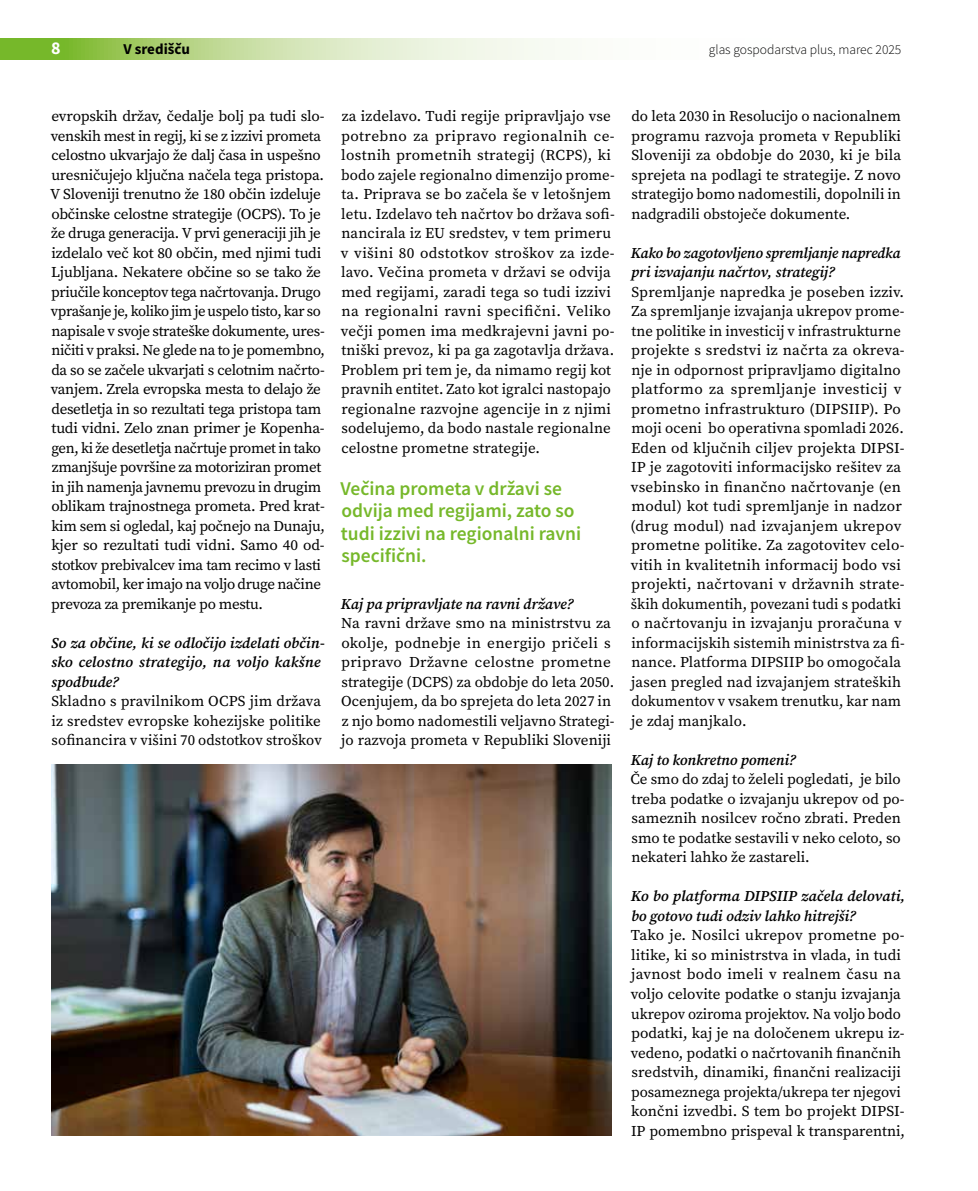
<style>
.page{position:relative;width:978px;height:1191px;background:#fff}
.page>*{position:absolute;margin:0;border:0;box-sizing:border-box;transform-origin:0 0}
.t1{font:600 19.5px/22.5px "Source Sans Pro";color:#76b82a}
.t2{font:700 18px "Source Sans Pro";color:#fff}
.t3{font:15px/19.5px "Source Serif Pro";color:#000}
.t4{font:15px/19.5px "Source Serif Pro";letter-spacing:-.02em;color:#000}
.t5{font:italic 600 15px/19.5px "Source Serif Pro";color:#000}
.t6{font:700 15px "Source Sans Pro";color:#000}
.t7{font:300 13.5px "Source Sans Pro";color:#000}
</style>
<div class="page">
<svg style="left:0;top:38px;width:570px;height:22px;background:#c4dea0"></svg>
<img style="left:51px;top:765px;width:560px;height:370px">
<p class="t2" style="left:51px;top:36px;width:11px">8</p>
<p class="t6" style="left:124px;top:39px;width:68px">V središču</p>
<p class="t7" style="left:709px;top:42px;width:194px">glas gospodarstva plus, marec 2025</p>
<p class="t4" style="left:50px;top:106px;width:277px">evropskih držav, čedalje bolj pa tudi slo&shy;venskih mest in regij, ki se z izzivi prometa celostno ukvarjajo že dalj časa in uspešno uresničujejo ključna načela tega pristopa.<br>V Sloveniji trenutno že 180 občin izdeluje občinske celostne strategije (OCPS). To je že druga generacija. V prvi generaciji jih je izdelalo več kot 80 občin, med njimi tudi Ljubljana. Nekatere občine so se tako že priučile konceptov tega načrtovanja. Drugo vprašanje je, koliko jim je uspelo tisto, kar so napisale v svoje strateške dokumente, ures&shy;ničiti v praksi. Ne glede na to je pomembno, da so se začele ukvarjati s celotnim načrto&shy;vanjem. Zrela evropska mesta to delajo že desetletja in so rezultati tega pristopa tam tudi vidni. Zelo znan primer je Kopenha&shy;gen, ki že desetletja načrtuje promet in tako zmanjšuje površine za motoriziran promet in jih namenja javnemu prevozu in drugim oblikam trajnostnega prometa. Pred krat&shy;kim sem si ogledal, kaj počnejo na Dunaju, kjer so rezultati tudi vidni. Samo 40 od&shy;stotkov prebivalcev ima tam recimo v lasti avtomobil, ker imajo na voljo druge načine prevoza za premikanje po mestu.</p>
<p class="t5" style="left:51px;top:633px;width:275px">So za občine, ki se odločijo izdelati občin&shy;sko celostno strategijo, na voljo kakšne spodbude?</p>
<p class="t3" style="left:51px;top:691px;width:272px;text-align:justify">Skladno s pravilnikom OCPS jim država iz sredstev evropske kohezijske politike sofinancira v višini 70 odstotkov stroškov</p>
<p class="t3" style="left:341px;top:106px;width:275px">za izdelavo. Tudi regije pripravljajo vse potrebno za pripravo regionalnih ce&shy;lostnih prometnih strategij (RCPS), ki bodo zajele regionalno dimenzijo prome&shy;ta. Priprava se bo začela še v letošnjem letu. Izdelavo teh načrtov bo država sofi&shy;nancirala iz EU sredstev, v tem primeru v višini 80 odstotkov stroškov za izde&shy;lavo. Večina prometa v državi se odvija med regijami, zaradi tega so tudi izzivi na regionalni ravni specifični. Veliko večji pomen ima medkrajevni javni po&shy;tniški prevoz, ki pa ga zagotavlja država.<br>Problem pri tem je, da nimamo regij kot pravnih entitet. Zato kot igralci nastopajo regionalne razvojne agencije in z njimi sodelujemo, da bodo nastale regionalne celostne prometne strategije.</p>
<h1 class="t1" style="left:340px;top:477px;width:242px">Večina prometa v državi se odvija med regijami, zato so tudi izzivi na regionalni ravni specifični.</h1>
<p class="t5" style="left:341px;top:594px;width:234px">Kaj pa pripravljate na ravni države?</p>
<p class="t3" style="left:341px;top:613px;width:275px">Na ravni države smo na ministrstvu za okolje, podnebje in energijo pričeli s pripravo Državne celostne prometne strategije (DCPS) za obdobje do leta 2050.<br>Ocenjujem, da bo sprejeta do leta 2027 in z njo bomo nadomestili veljavno Strategi&shy;jo razvoja prometa v Republiki Sloveniji</p>
<p class="t3" style="left:631px;top:106px;width:271px;text-align:justify">do leta 2030 in Resolucijo o nacionalnem programu razvoja prometa v Republiki Sloveniji za obdobje do 2030, ki je bila sprejeta na podlagi te strategije. Z novo strategijo bomo nadomestili, dopolnili in nadgradili obstoječe dokumente.</p>
<p class="t5" style="left:631px;top:243px;width:271px">Kako bo zagotovljeno spremljanje napredka pri izvajanju načrtov, strategij?</p>
<p class="t3" style="left:630px;top:282px;width:276px">Spremljanje napredka je poseben izziv.<br>Za spremljanje izvajanja ukrepov prome&shy;tne politike in investicij v infrastrukturne projekte s sredstvi iz načrta za okreva&shy;nje in odpornost pripravljamo digitalno platformo za spremljanje investicij v prometno infrastrukturo (DIPSIIP). Po moji oceni bo operativna spomladi 2026.<br>Eden od ključnih ciljev projekta DIPSI-IP je zagotoviti informacijsko rešitev za vsebinsko in finančno načrtovanje (en modul) kot tudi spremljanje in nadzor (drug modul) nad izvajanjem ukrepov prometne politike. Za zagotovitev celo&shy;vitih in kvalitetnih informacij bodo vsi projekti, načrtovani v državnih strate&shy;ških dokumentih, povezani tudi s podatki o načrtovanju in izvajanju proračuna v informacijskih sistemih ministrstva za fi&shy;nance. Platforma DIPSIIP bo omogočala jasen pregled nad izvajanjem strateških dokumentov v vsakem trenutku, kar nam je zdaj manjkalo.</p>
<p class="t5" style="left:631px;top:750px;width:167px">Kaj to konkretno pomeni?</p>
<p class="t3" style="left:630px;top:769px;width:276px">Če smo do zdaj to želeli pogledati, je bilo treba podatke o izvajanju ukrepov od po&shy;sameznih nosilcev ročno zbrati. Preden smo te podatke sestavili v neko celoto, so nekateri lahko že zastareli.</p>
<p class="t5" style="left:631px;top:887px;width:276px">Ko bo platforma DIPSIIP začela delovati, bo gotovo tudi odziv lahko hitrejši?</p>
<p class="t3" style="left:631px;top:925px;width:276px">Tako je. Nosilci ukrepov prometne po&shy;litike, ki so ministrstva in vlada, in tudi javnost bodo imeli v realnem času na voljo celovite podatke o stanju izvajanja ukrepov oziroma projektov. Na voljo bodo podatki, kaj je na določenem ukrepu iz&shy;vedeno, podatki o načrtovanih finančnih sredstvih, dinamiki, finančni realizaciji posameznega projekta/ukrepa ter njegovi končni izvedbi. S tem bo projekt DIPSI-IP pomembno prispeval k transparentni,</p>
</div>
